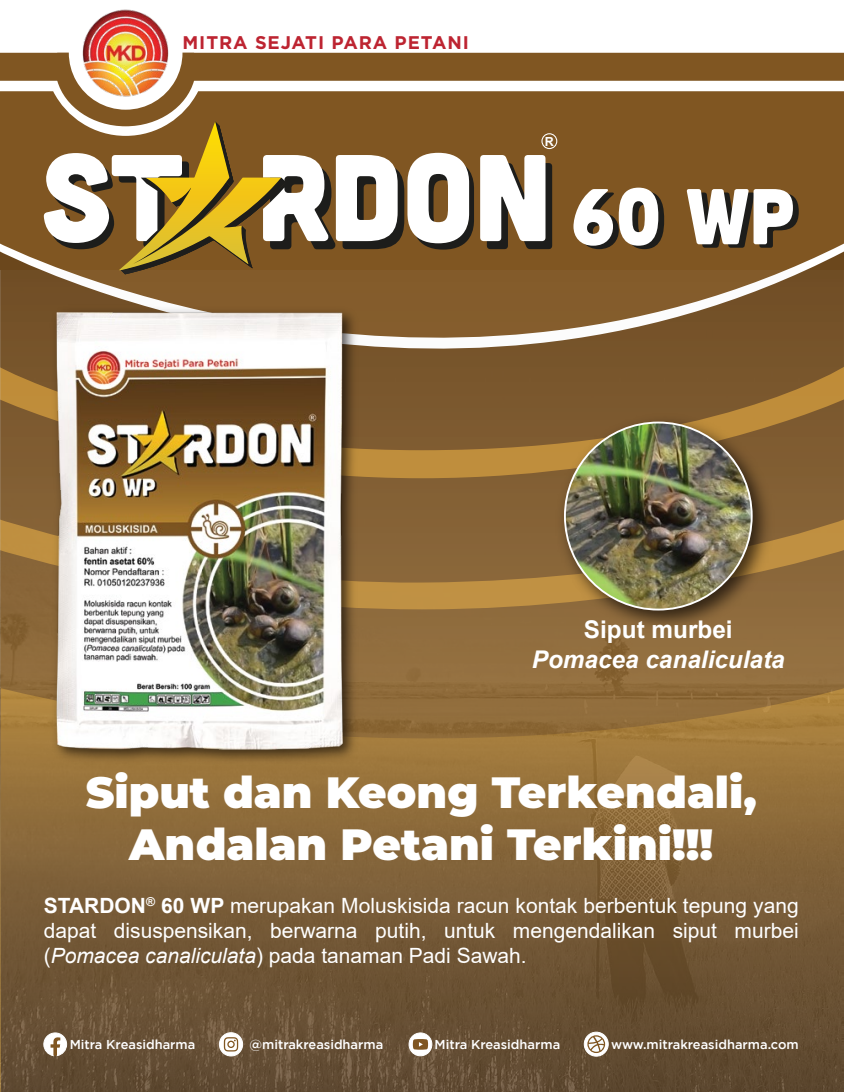
<style>
.page{position:relative;width:844px;height:1092px;background:#fff}
.page>*{position:absolute;margin:0;border:0;box-sizing:border-box;transform-origin:0 0}
.t1{font:900 43.75px/52.5px "Montserrat";color:#fff;text-align:center}
.t2{font:italic 700 24.32px "Arial";color:#fff}
.t3{font:700 24.32px "Arial";color:#fff}
.t4{font:21px/25.2px "Arial";color:#fff;text-align:justify}
.t5{font:700 18.38px "Gotham";letter-spacing:.05em;color:#bd2431}
.t6{font:500 12.95px "Gotham";color:#fff}
.t7{font:700 12.6px "Arial";color:#fff}
.s1{font-weight:700}
.s2{font-style:italic}
</style>
<div class="page">
<div style="left:0;top:53px;width:843px;height:28px;background:#805622"></div>
<div style="left:0;top:91px;width:843px;height:179px;background:#805622"></div>
<svg style="left:573px;top:188px;width:91px;height:61px"></svg>
<svg style="left:686px;top:189px;width:112px;height:59px"></svg>
<svg style="left:480px;top:155px;width:72px;height:94px"></svg>
<svg style="left:44px;top:9px;width:430px;height:261px"></svg>
<svg style="left:541px;top:133px;width:16px;height:16px"></svg>
<img style="left:0;top:270px;width:843px;height:821px">
<div style="left:584px;top:1032px;width:24px;height:24px;background:#fff;border-radius:50%"></div>
<div style="left:583px;top:1031px;width:25px;height:25px;border:1px solid #fff;border-radius:50%"></div>
<svg style="left:587px;top:1035px;width:18px;height:17px"></svg>
<svg style="left:219px;top:1032px;width:23px;height:23px"></svg>
<div style="left:219px;top:1032px;width:24px;height:24px;border:1px solid #fff;border-radius:50%"></div>
<svg style="left:224px;top:1037px;width:14px;height:14px"></svg>
<div style="left:409px;top:1032px;width:23px;height:23px;background:#fff;border-radius:50%"></div>
<div style="left:408px;top:1032px;width:24px;height:24px;border:1px solid #fff;border-radius:50%"></div>
<svg style="left:413px;top:1039px;width:15px;height:10px"></svg>
<svg style="left:43px;top:1032px;width:24px;height:24px"></svg>
<img style="left:47px;top:302px;width:316px;height:466px">
<img style="left:42px;top:299px;width:316px;height:463px">
<img style="left:550px;top:408px;width:229px;height:229px">
<img style="left:564px;top:422px;width:187px;height:187px;border-radius:93px">
<p class="t5" style="left:182px;top:32px;width:288px">MITRA SEJATI PARA PETANI</p>
<p class="t7" style="left:544px;top:132px;width:11px">R</p>
<p class="t3" style="left:584px;top:612px;width:150px">Siput murbei</p>
<p class="t2" style="left:531px;top:642px;width:254px">Pomacea canaliculata</p>
<h1 class="t1" style="left:86px;top:763px;width:672px">Siput dan Keong Terkendali,<br>Andalan Petani Terkini!!!</h1>
<p class="t4" style="left:44px;top:892px;width:756px"><span class="s1">STARDON</span><sup>®</sup> <span class="s1">60 WP</span> merupakan Moluskisida racun kontak berbentuk tepung yang dapat disuspensikan, berwarna putih, untuk mengendalikan siput murbei (<span class="s2">Pomacea canaliculata</span>) pada tanaman Padi Sawah.</p>
<p class="t6" style="left:70px;top:1036px;width:127px">Mitra Kreasidharma</p>
<p class="t6" style="left:249px;top:1036px;width:135px">@mitrakreasidharma</p>
<p class="t6" style="left:434px;top:1036px;width:127px">Mitra Kreasidharma</p>
<p class="t6" style="left:611px;top:1036px;width:189px">www.mitrakreasidharma.com</p>
</div>
